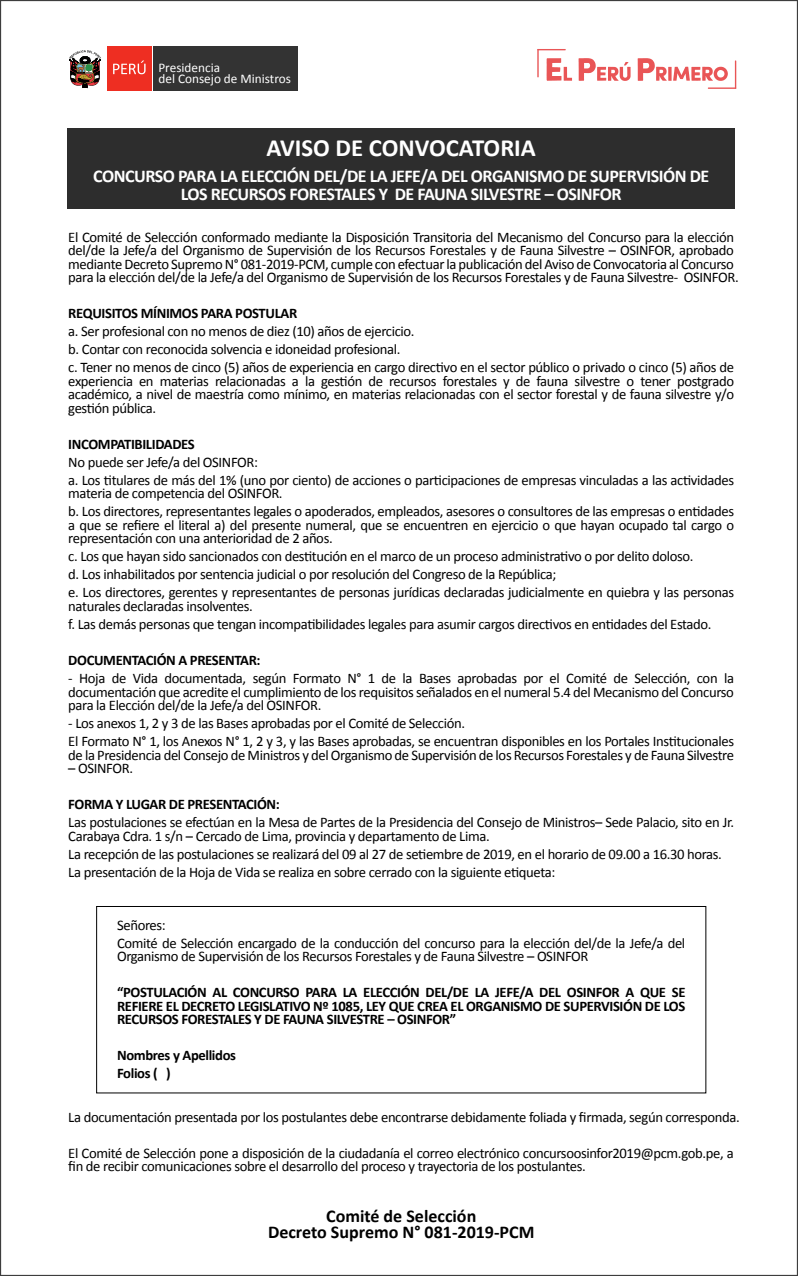
<style>
.page{position:relative;width:798px;height:1276px;background:#fff}
.page>*{position:absolute;margin:0;border:0;box-sizing:border-box;transform-origin:0 0}
.t1{font:700 24.75px "Calibri";color:#fff}
.t2{font:700 18px/18px "Calibri";letter-spacing:-.03em;color:#fff;text-align:center}
.t3{font:700 18px/15.8px "Calibri";color:#000;text-align:center}
.t4{font:14.62px/13.5px "Calibri";letter-spacing:-.025em;color:#000}
.t5{font:700 14.62px/13.5px "Calibri";letter-spacing:-.025em;color:#000;text-align:justify}
.t6{font:13.28px/11px "Calibri";color:#fff}
</style>
<div class="page">
<div style="left:67px;top:128px;width:667px;height:81px;background:#2d2d2d"></div>
<div style="left:96px;top:906px;width:610px;height:187px;border:1px solid #000"></div>
<div style="left:107px;top:47px;width:44px;height:44px;background:#ee2e22"></div>
<svg style="left:113px;top:60px;width:32px;height:14px"></svg>
<div style="left:153px;top:47px;width:145px;height:44px;background:#333"></div>
<svg style="left:69px;top:50px;width:32px;height:39px"></svg>
<hr style="left:707px;top:87px;width:29px;height:2px;background:#e95556">
<hr style="left:734px;top:60px;width:2px;height:29px;background:#e95556">
<svg style="left:537px;top:49px;width:35px;height:32px"></svg>
<svg style="left:578px;top:58px;width:52px;height:23px"></svg>
<svg style="left:637px;top:58px;width:90px;height:23px"></svg>
<p class="t6" style="left:158px;top:62px;width:134px">Presidencia<br>del Consejo de Ministros</p>
<h1 class="t1" style="left:266px;top:132px;width:271px">AVISO DE CONVOCATORIA</h1>
<p class="t2" style="left:93px;top:167px;width:617px">CONCURSO PARA LA ELECCIÓN DEL/DE LA JEFE/A DEL ORGANISMO DE SUPERVISIÓN DE<br>LOS RECURSOS FORESTALES Y DE FAUNA SILVESTRE – OSINFOR</p>
<p class="t4" style="left:68px;top:230px;width:671px">El Comité de Selección conformado mediante la Disposición Transitoria del Mecanismo del Concurso para la elección del/de la Jefe/a del Organismo de Supervisión de los Recursos Forestales y de Fauna Silvestre – OSINFOR, aprobado mediante Decreto Supremo N° 081-2019-PCM, cumple con efectuar la publicación del Aviso de Convocatoria al Concurso para la elección del/de la Jefe/a del Organismo de Supervisión de los Recursos Forestales y de Fauna Silvestre- OSINFOR.</p>
<p class="t5" style="left:68px;top:307px;width:230px">REQUISITOS MÍNIMOS PARA POSTULAR</p>
<p class="t4" style="left:68px;top:322px;width:667px;line-height:18px">a. Ser profesional con no menos de diez (10) años de ejercicio.<br>b. Contar con reconocida solvencia e idoneidad profesional.<br>c. Tener no menos de cinco (5) años de experiencia en cargo directivo en el sector público o privado o cinco (5) años de</p>
<p class="t4" style="left:68px;top:374px;width:667px;text-align:justify">experiencia en materias relacionadas a la gestión de recursos forestales y de fauna silvestre o tener postgrado académico, a nivel de maestría como mínimo, en materias relacionadas con el sector forestal y de fauna silvestre y/o gestión pública.</p>
<p class="t5" style="left:68px;top:437px;width:128px">INCOMPATIBILIDADES</p>
<p class="t4" style="left:68px;top:453px;width:667px;line-height:18px">No puede ser Jefe/a del OSINFOR:<br>a. Los titulares de más del 1% (uno por ciento) de acciones o participaciones de empresas vinculadas a las actividades</p>
<p class="t4" style="left:68px;top:484px;width:667px;line-height:18px">materia de competencia del OSINFOR.<br>b. Los directores, representantes legales o apoderados, empleados, asesores o consultores de las empresas o entidades</p>
<p class="t4" style="left:68px;top:518px;width:667px">a que se refiere el literal a) del presente numeral, que se encuentren en ejercicio o que hayan ocupado tal cargo o representación con una anterioridad de 2 años.</p>
<p class="t4" style="left:68px;top:547px;width:667px;line-height:18px">c. Los que hayan sido sancionados con destitución en el marco de un proceso administrativo o por delito doloso.<br>d. Los inhabilitados por sentencia judicial o por resolución del Congreso de la República;<br>e. Los directores, gerentes y representantes de personas jurídicas declaradas judicialmente en quiebra y las personas</p>
<p class="t4" style="left:68px;top:597px;width:644px;line-height:18px">naturales declaradas insolventes.<br>f. Las demás personas que tengan incompatibilidades legales para asumir cargos directivos en entidades del Estado.</p>
<p class="t5" style="left:68px;top:653px;width:194px">DOCUMENTACIÓN A PRESENTAR:</p>
<p class="t4" style="left:68px;top:671px;width:667px;text-align:justify">- Hoja de Vida documentada, según Formato N° 1 de la Bases aprobadas por el Comité de Selección, con la documentación que acredite el cumplimiento de los requisitos señalados en el numeral 5.4 del Mecanismo del Concurso para la Elección del/de la Jefe/a del OSINFOR.</p>
<p class="t4" style="left:68px;top:714px;width:667px;line-height:18px">- Los anexos 1, 2 y 3 de las Bases aprobadas por el Comité de Selección.<br>El Formato N° 1, los Anexos N° 1, 2 y 3, y las Bases aprobadas, se encuentran disponibles en los Portales Institucionales</p>
<p class="t4" style="left:68px;top:748px;width:667px">de la Presidencia del Consejo de Ministros y del Organismo de Supervisión de los Recursos Forestales y de Fauna Silvestre</p>
<p class="t4" style="left:68px;top:761px;width:66px">– OSINFOR.</p>
<p class="t5" style="left:68px;top:797px;width:213px">FORMA Y LUGAR DE PRESENTACIÓN:</p>
<p class="t4" style="left:68px;top:815px;width:667px">Las postulaciones se efectúan en la Mesa de Partes de la Presidencia del Consejo de Ministros– Sede Palacio, sito en Jr.<br>Carabaya Cdra. 1 s/n – Cercado de Lima, provincia y departamento de Lima.</p>
<p class="t4" style="left:68px;top:845px;width:655px;line-height:18px">La recepción de las postulaciones se realizará del 09 al 27 de setiembre de 2019, en el horario de 09.00 a 16.30 horas.<br>La presentación de la Hoja de Vida se realiza en sobre cerrado con la siguiente etiqueta:</p>
<p class="t4" style="left:117px;top:915px;width:569px;line-height:18px">Señores:<br>Comité de Selección encargado de la conducción del concurso para la elección del/de la Jefe/a del</p>
<p class="t4" style="left:117px;top:949px;width:473px">Organismo de Supervisión de los Recursos Forestales y de Fauna Silvestre – OSINFOR</p>
<p class="t5" style="left:117px;top:985px;width:569px">“POSTULACIÓN AL CONCURSO PARA LA ELECCIÓN DEL/DE LA JEFE/A DEL OSINFOR A QUE SE REFIERE EL DECRETO LEGISLATIVO Nº 1085, LEY QUE CREA EL ORGANISMO DE SUPERVISIÓN DE LOS RECURSOS FORESTALES Y DE FAUNA SILVESTRE – OSINFOR”</p>
<p class="t5" style="left:117px;top:1046px;width:120px;line-height:18px">Nombres y Apellidos<br>Folios ( )</p>
<p class="t4" style="left:68px;top:1110px;width:672px">La documentación presentada por los postulantes debe encontrarse debidamente foliada y firmada, según corresponda.</p>
<p class="t4" style="left:68px;top:1146px;width:666px">El Comité de Selección pone a disposición de la ciudadanía el correo electrónico concursoosinfor2019@pcm.gob.pe, a fin de recibir comunicaciones sobre el desarrollo del proceso y trayectoria de los postulantes.</p>
<p class="t3" style="left:268px;top:1208px;width:268px">Comité de Selección<br>Decreto Supremo N° 081-2019-PCM</p>
</div>
